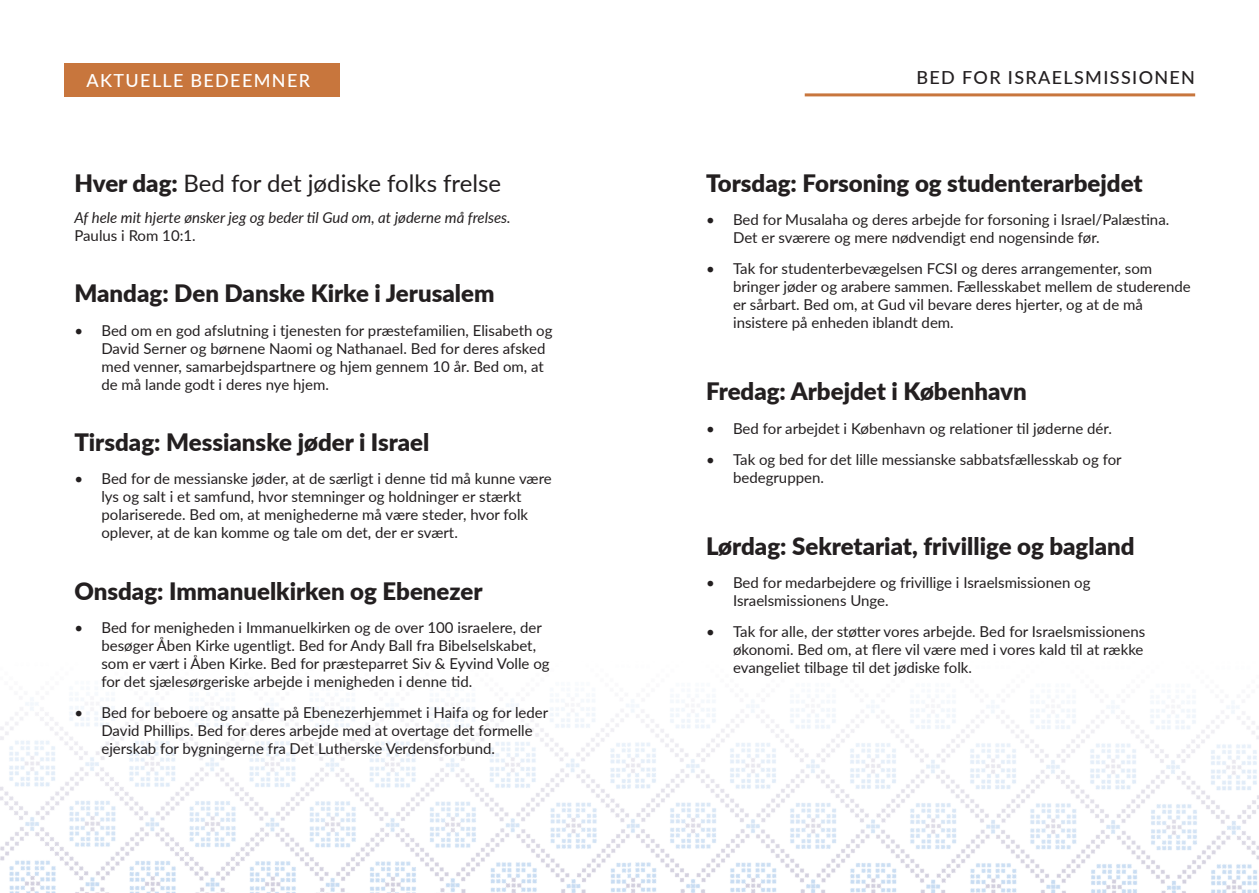
<style>
.page{position:relative;width:1259px;height:893px;background:#fff}
.page>*{position:absolute;margin:0;border:0;box-sizing:border-box;transform-origin:0 0}
.t1{font:900 24px "Lato";color:#231f20}
.t2{font:24px "Lato";color:#231f20}
.t3{font:500 18px "Lato";letter-spacing:.075em;color:#231f20}
.t4{font:500 18px "Lato";letter-spacing:.075em;color:#fff}
.t5{font:15px/18px "Lato";color:#231f20}
.t6{font:italic 15px "Lato";color:#231f20}
.s1{font-weight:900}
</style>
<div class="page">
<img style="left:0;top:700px;width:1259px;height:193px">
<div style="left:64px;top:63px;width:275px;height:33px;background:#c8763d"></div>
<hr style="left:804px;top:93px;width:391px;height:3px;background:#c8763d">
<p class="t4" style="left:87px;top:67px;width:225px">AKTUELLE BEDEEMNER</p>
<h1 class="t2" style="left:74px;top:166px;width:428px"><span class="s1">Hver dag:</span> Bed for det jødiske folks frelse</h1>
<p class="t6" style="left:74px;top:207px;width:438px">Af hele mit hjerte ønsker jeg og beder til Gud om, at jøderne må frelses.</p>
<p class="t5" style="left:74px;top:226px;width:123px">Paulus i Rom 10:1.</p>
<h1 class="t1" style="left:74px;top:275px;width:421px">Mandag: Den Danske Kirke i Jerusalem</h1>
<p class="t5" style="left:101px;top:320px;width:453px;text-indent:-27px">• Bed om en god afslutning i tjenesten for præstefamilien, Elisabeth og David Serner og børnene Naomi og Nathanael. Bed for deres afsked med venner, samarbejdspartnere og hjem gennem 10 år. Bed om, at de må lande godt i deres nye hjem.</p>
<h1 class="t1" style="left:74px;top:424px;width:356px">Tirsdag: Messianske jøder i Israel</h1>
<p class="t5" style="left:101px;top:469px;width:452px;text-indent:-27px">• Bed for de messianske jøder, at de særligt i denne tid må kunne være lys og salt i et samfund, hvor stemninger og holdninger er stærkt polariserede. Bed om, at menighederne må være steder, hvor folk oplever, at de kan komme og tale om det, der er svært.</p>
<h1 class="t1" style="left:74px;top:573px;width:410px">Onsdag: Immanuelkirken og Ebenezer</h1>
<p class="t5" style="left:101px;top:618px;width:450px;text-indent:-27px">• Bed for menigheden i Immanuelkirken og de over 100 israelere, der besøger Åben Kirke ugentligt. Bed for Andy Ball fra Bibelselskabet, som er vært i Åben Kirke. Bed for præsteparret Siv &amp; Eyvind Volle og for det sjælesørgeriske arbejde i menigheden i denne tid.</p>
<p class="t5" style="left:101px;top:703px;width:448px;text-indent:-27px">• Bed for beboere og ansatte på Ebenezerhjemmet i Haifa og for leder<br>David Phillips. Bed for deres arbejde med at overtage det formelle ejerskab for bygningerne fra Det Lutherske Verdensforbund.</p>
<p class="t3" style="left:916px;top:64px;width:280px">BED FOR ISRAELSMISSIONEN</p>
<h1 class="t1" style="left:706px;top:165px;width:438px">Torsdag: Forsoning og studenterarbejdet</h1>
<p class="t5" style="left:733px;top:210px;width:438px;text-indent:-27px">• Bed for Musalaha og deres arbejde for forsoning i Israel/Palæstina.<br>Det er sværere og mere nødvendigt end nogensinde før.</p>
<p class="t5" style="left:733px;top:259px;width:459px;text-indent:-27px">• Tak for studenterbevægelsen FCSI og deres arrangementer, som bringer jøder og arabere sammen. Fællesskabet mellem de studerende er sårbart. Bed om, at Gud vil bevare deres hjerter, og at de må insistere på enheden iblandt dem.</p>
<h1 class="t1" style="left:706px;top:373px;width:322px">Fredag: Arbejdet i København</h1>
<p class="t5" style="left:706px;top:419px;width:407px">• Bed for arbejdet i København og relationer til jøderne dér.</p>
<p class="t5" style="left:733px;top:450px;width:390px;text-indent:-27px">• Tak og bed for det lille messianske sabbatsfællesskab og for bedegruppen.</p>
<h1 class="t1" style="left:706px;top:528px;width:430px">Lørdag: Sekretariat, frivillige og bagland</h1>
<p class="t5" style="left:733px;top:573px;width:359px;text-indent:-27px">• Bed for medarbejdere og frivillige i Israelsmissionen og<br>Israelsmissionens Unge.</p>
<p class="t5" style="left:733px;top:622px;width:414px;text-indent:-27px">• Tak for alle, der støtter vores arbejde. Bed for Israelsmissionens økonomi. Bed om, at flere vil være med i vores kald til at række evangeliet tilbage til det jødiske folk.</p>
</div>
